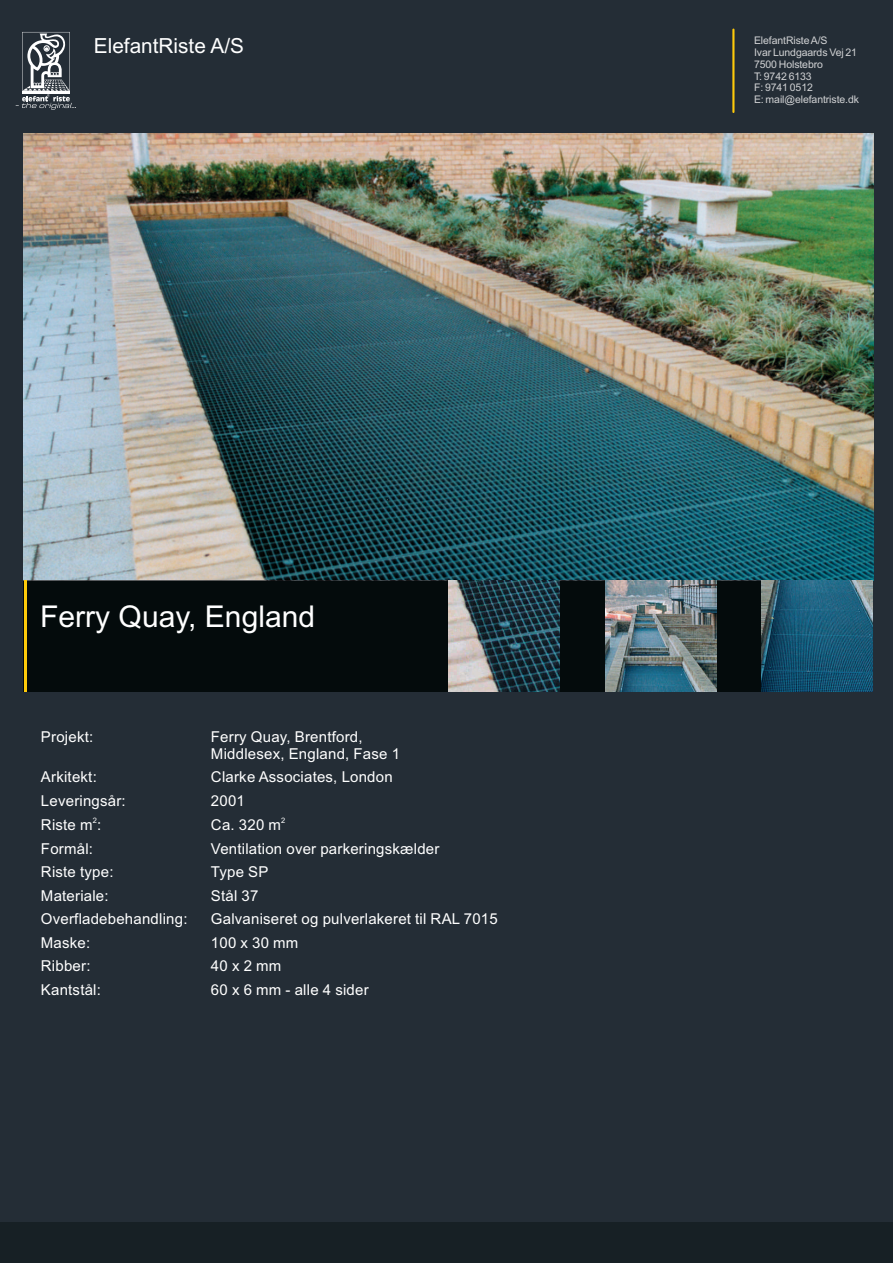
<style>
.page{position:relative;width:893px;height:1263px;background:#242d36}
.page>*{position:absolute;margin:0;border:0;box-sizing:border-box;transform-origin:0 0}
.t1{font:30px "Arial";color:#fff}
.t2{font:20.7px "Arial";color:#fff}
.t3{font:15px "Arial";letter-spacing:.015em;color:#fff}
.t4{font:10.5px/11.7px "Arial";letter-spacing:-.01em;color:#d1d2d4}
.t5{font:7.5px "Arial";color:#fff}
</style>
<div class="page">
<img style="left:23px;top:134px;width:850px;height:446px">
<svg style="left:16px;top:32px;width:60px;height:78px"></svg>
<svg style="left:732px;top:28px;width:3px;height:85px"></svg>
<div style="left:0;top:1222px;width:893px;height:41px;background:#172025"></div>
<div style="left:23px;top:580px;width:850px;height:111px;background:#040b0c"></div>
<hr style="left:23px;top:580px;width:850px;height:1px;background:#5c5c5f">
<hr style="left:24px;top:580px;width:3px;height:111px;background:#feca0a">
<img style="left:449px;top:580px;width:111px;height:111px">
<img style="left:762px;top:580px;width:111px;height:111px">
<img style="left:605px;top:580px;width:111px;height:111px">
<h2 class="t2" style="left:94px;top:38px;width:152px">ElefantRiste A/S</h2>
<p class="t4" style="left:754px;top:36px;width:106px">ElefantRiste A/S<br>Ivar Lundgaards Vej 21<br>7500 Holstebro<br>T: 9742 6133<br>F: 9741 0512<br>E: mail@elefantriste.dk</p>
<h1 class="t1" style="left:40px;top:605px;width:276px">Ferry Quay, England</h1>
<p class="t3" style="left:41px;top:731px;width:54px">Projekt:</p>
<p class="t3" style="left:211px;top:731px;width:153px">Ferry Quay, Brentford,</p>
<p class="t3" style="left:211px;top:748px;width:191px">Middlesex, England, Fase 1</p>
<p class="t3" style="left:41px;top:771px;width:57px">Arkitekt:</p>
<p class="t3" style="left:211px;top:771px;width:183px">Clarke Associates, London</p>
<p class="t3" style="left:41px;top:795px;width:86px">Leveringsår:</p>
<p class="t3" style="left:211px;top:795px;width:35px">2001</p>
<p class="t5" style="left:93px;top:817px;width:6px">2</p>
<p class="t3" style="left:41px;top:819px;width:62px">Riste m :</p>
<p class="t3" style="left:211px;top:819px;width:72px">Ca. 320 m</p>
<p class="t3" style="left:41px;top:843px;width:54px">Formål:</p>
<p class="t3" style="left:211px;top:843px;width:230px">Ventilation over parkeringskælder</p>
<p class="t3" style="left:41px;top:866px;width:74px">Riste type:</p>
<p class="t3" style="left:211px;top:866px;width:59px">Type SP</p>
<p class="t3" style="left:41px;top:890px;width:69px">Materiale:</p>
<p class="t3" style="left:211px;top:890px;width:49px">Stål 37</p>
<p class="t3" style="left:41px;top:913px;width:148px">Overfladebehandling:</p>
<p class="t3" style="left:211px;top:913px;width:288px">Galvaniseret og pulverlakeret til RAL 7015</p>
<p class="t3" style="left:41px;top:937px;width:51px">Maske:</p>
<p class="t3" style="left:211px;top:937px;width:89px">100 x 30 mm</p>
<p class="t3" style="left:41px;top:960px;width:51px">Ribber:</p>
<p class="t3" style="left:211px;top:960px;width:72px">40 x 2 mm</p>
<p class="t3" style="left:41px;top:984px;width:62px">Kantstål:</p>
<p class="t3" style="left:211px;top:984px;width:159px">60 x 6 mm - alle 4 sider</p>
<p class="t5" style="left:281px;top:817px;width:6px">2</p>
</div>
